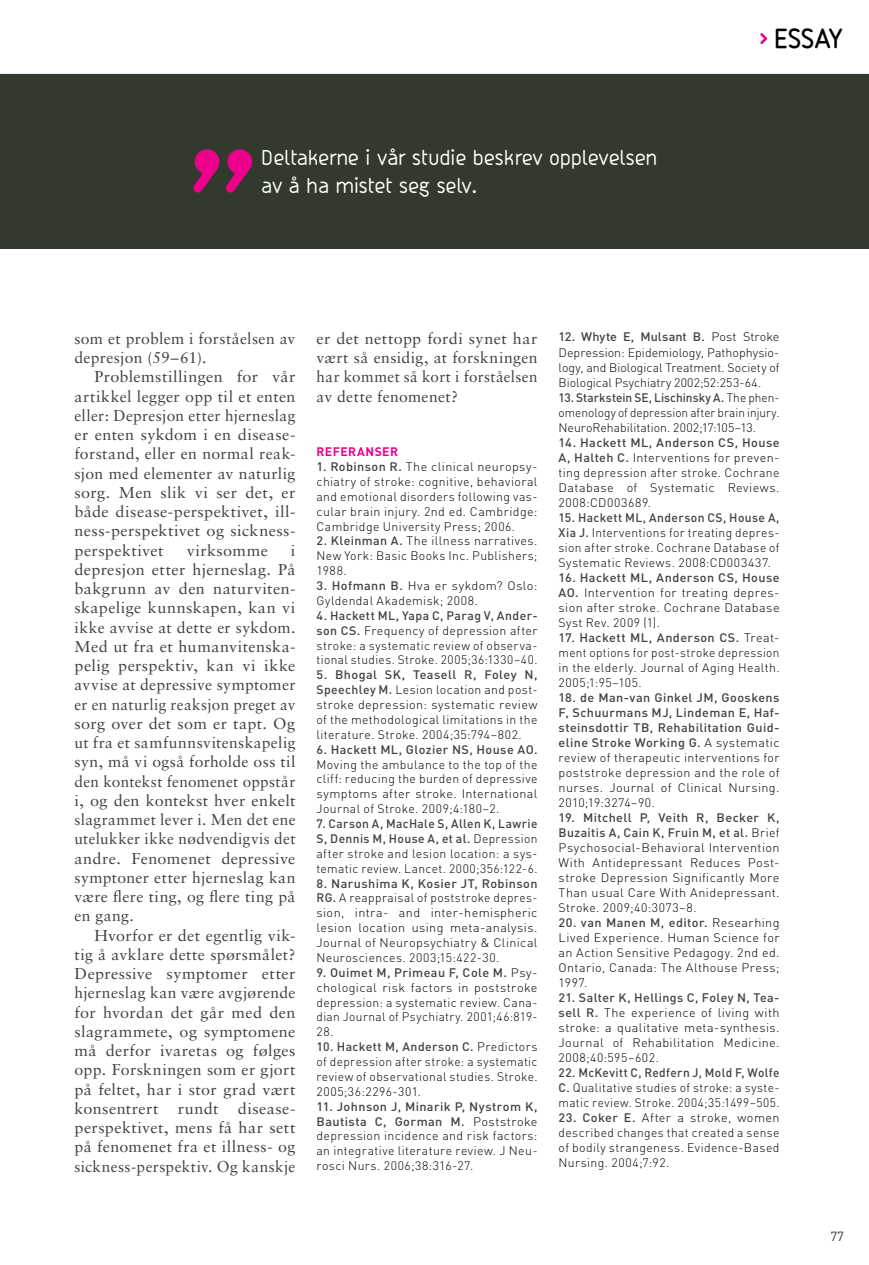
<style>
.page{position:relative;width:869px;height:1265px;background:#fff}
.page>*{position:absolute;margin:0;border:0;box-sizing:border-box;transform-origin:0 0}
.t1{font:500 28.88px "Friends";letter-spacing:-.015em;color:#000}
.t2{font:22.75px/28px "Friends";color:#fff}
.t3{font:15.75px/19.2px "Sabon";letter-spacing:.025em;color:#414042;text-align:justify}
.t4{font:13.12px "DIN";color:#313a2c}
.t5{font:300 12.25px/15px "DIN";letter-spacing:.03em;color:#000;text-align:justify}
.t6{font:500 12.25px "DIN";letter-spacing:.03em;color:#414042}
.t7{font:700 12.25px "DIN";color:#ec008c}
.s1{font-weight:500;color:#414042}
</style>
<div class="page">
<div style="left:0;top:74px;width:868px;height:175px;background:#313a2c"></div>
<svg style="left:193px;top:149px;width:59px;height:44px"></svg>
<svg style="left:760px;top:33px;width:7px;height:11px"></svg>
<h2 class="t2" style="left:262px;top:143px;width:397px">Deltakerne i vår studie beskrev opplevelsen av å ha mistet seg selv.</h2>
<h1 class="t1" style="left:775px;top:23px;width:70px">ESSAY</h1>
<p class="t3" style="left:74px;top:329px;width:222px">som et problem i forståelsen av depresjon (59–61).</p>
<p class="t3" style="left:74px;top:367px;width:222px;text-indent:20px">Problemstillingen for vår artikkel legger opp til et enten eller: Depresjon etter hjerneslag er enten sykdom i en disease&shy;forstand, eller en normal reak&shy;sjon med elementer av naturlig sorg. Men slik vi ser det, er både disease-perspektivet, ill&shy;ness-perspektivet og sickness&shy;perspektivet</p>
<p class="t3" style="left:186px;top:540px;width:83px">virksomme</p>
<p class="t3" style="left:74px;top:540px;width:222px;text-indent:216px">i depresjon etter hjerneslag. På bakgrunn av den naturviten&shy;skapelige kunnskapen, kan vi ikke avvise at dette er sykdom.<br>Med ut fra et humanvitenska&shy;pelig perspektiv, kan vi ikke avvise at depressive symptomer er en naturlig reaksjon preget av sorg over det som er tapt. Og ut fra et samfunnsvitenskapelig syn, må vi også forholde oss til den kontekst fenomenet oppstår i, og den kontekst hver enkelt slagrammet lever i. Men det ene utelukker ikke nødvendigvis det andre. Fenomenet depressive symptoner etter hjerneslag kan være flere ting, og flere ting på en gang.</p>
<p class="t3" style="left:74px;top:925px;width:222px;text-indent:20px">Hvorfor er det egentlig vik&shy;tig å avklare dette spørsmålet?<br>Depressive symptomer etter hjerneslag kan være avgjørende for hvordan det går med den slagrammete, og symptomene må derfor ivaretas og følges opp. Forskningen som er gjort på feltet, har i stor grad vært konsentrert rundt disease&shy;perspektivet, mens få har sett på fenomenet fra et illness- og sickness-perspektiv. Og kanskje</p>
<p class="t3" style="left:316px;top:329px;width:222px">er det nettopp fordi synet har vært så ensidig, at forskningen har kommet så kort i forståelsen av dette fenomenet?</p>
<p class="t7" style="left:316px;top:444px;width:9px">REFE</p>
<p class="t7" style="left:348px;top:444px;width:51px">RANSER</p>
<p class="t5" style="left:316px;top:459px;width:222px"><span class="s1">1. Robinson R.</span> The clinical neuropsy&shy;chiatry of stroke: cognitive, behavioral and emotional disorders following vas&shy;cular brain injury. 2nd ed. Cambridge:<br>Cambridge University Press; 2006.</p>
<p class="t5" style="left:316px;top:533px;width:222px"><span class="s1">2. Kleinman A.</span> The illness narratives.<br>New York: Basic Books Inc. Publishers; 1988.</p>
<p class="t5" style="left:316px;top:578px;width:222px"><span class="s1">3. Hofmann B.</span> Hva er sykdom? Oslo:<br>Gyldendal Akademisk; 2008.</p>
<p class="t5" style="left:316px;top:608px;width:222px"><span class="s1">4. Hackett ML, Yapa C, Parag V, Ander&shy;son CS.</span> Frequency of depression after stroke: a systematic review of observa&shy;tional studies. Stroke. 2005;36:1330–40.</p>
<p class="t5" style="left:316px;top:667px;width:222px"><span class="s1">5. Bhogal SK, Teasell R, Foley N, Speechley M.</span> Lesion location and post&shy;stroke depression: systematic review of the methodological limitations in the literature. Stroke. 2004;35:794–802.</p>
<p class="t6" style="left:316px;top:741px;width:222px">6. Hackett ML, Glozier NS, House AO.</p>
<p class="t5" style="left:316px;top:757px;width:222px">Moving the ambulance to the top of the cliff: reducing the burden of depressive symptoms after stroke. International Journal of Stroke. 2009;4:180–2.</p>
<p class="t5" style="left:316px;top:816px;width:222px"><span class="s1">7. Carson A, MacHale S, Allen K, Lawrie S, Dennis M, House A, et al.</span> Depression after stroke and lesion location: a sys&shy;tematic review. Lancet. 2000;356:122-6.</p>
<p class="t5" style="left:316px;top:876px;width:222px"><span class="s1">8. Narushima K, Kosier JT, Robinson RG.</span> A reappraisal of poststroke depres&shy;sion, intra- and inter-hemispheric lesion location using meta-analysis.<br>Journal of Neuropsychiatry &amp; Clinical Neurosciences. 2003;15:422-30.</p>
<p class="t5" style="left:316px;top:965px;width:222px"><span class="s1">9. Ouimet M, Primeau F, Cole M.</span> Psy&shy;chological risk factors in poststroke depression: a systematic review. Cana&shy;dian Journal of Psychiatry. 2001;46:819- 28.</p>
<p class="t5" style="left:316px;top:1039px;width:222px"><span class="s1">10. Hackett M, Anderson C.</span> Predictors of depression after stroke: a systematic review of observational studies. Stroke.<br>2005;36:2296-301.</p>
<p class="t5" style="left:316px;top:1099px;width:222px"><span class="s1">11. Johnson J, Minarik P, Nystrom K, Bautista C, Gorman M.</span> Poststroke depression incidence and risk factors: an integrative literature review. J Neu&shy;rosci Nurs. 2006;38:316-27.</p>
<p class="t5" style="left:558px;top:329px;width:222px"><span class="s1">12. Whyte E, Mulsant B.</span> Post Stroke Depression: Epidemiology, Pathophysio&shy;logy, and Biological Treatment. Society of Biological Psychiatry 2002;52:253-64.</p>
<p class="t5" style="left:558px;top:389px;width:222px"><span class="s1">13. Starkstein SE, Lischinsky A.</span> The phen&shy;omenology of depression after brain injury.<br>NeuroRehabilitation. 2002;17:105–13.</p>
<p class="t5" style="left:558px;top:435px;width:222px"><span class="s1">14. Hackett ML, Anderson CS, House A, Halteh C.</span> Interventions for preven&shy;ting depression after stroke. Cochrane Database of Systematic Reviews.<br>2008:CD003689.</p>
<p class="t5" style="left:558px;top:510px;width:222px"><span class="s1">15. Hackett ML, Anderson CS, House A, Xia J.</span> Interventions for treating depres&shy;sion after stroke. Cochrane Database of Systematic Reviews. 2008:CD003437.</p>
<p class="t5" style="left:558px;top:570px;width:222px"><span class="s1">16. Hackett ML, Anderson CS, House AO.</span> Intervention for treating depres&shy;sion after stroke. Cochrane Database Syst Rev. 2009 (1).</p>
<p class="t5" style="left:558px;top:630px;width:222px"><span class="s1">17. Hackett ML, Anderson CS.</span> Treat&shy;ment options for post-stroke depression in the elderly. Journal of Aging Health.<br>2005;1:95–105.</p>
<p class="t5" style="left:558px;top:690px;width:222px"><span class="s1">18. de Man-van Ginkel JM, Gooskens F, Schuurmans MJ, Lindeman E, Haf&shy;steinsdottir TB, Rehabilitation Guid&shy;eline Stroke Working G.</span> A systematic review of therapeutic interventions for poststroke depression and the role of nurses. Journal of Clinical Nursing.<br>2010;19:3274–90.</p>
<p class="t5" style="left:558px;top:810px;width:222px"><span class="s1">19. Mitchell P, Veith R, Becker K, Buzaitis A, Cain K, Fruin M, et al.</span> Brief Psychosocial-Behavioral Intervention With Antidepressant Reduces Post&shy;stroke Depression Significantly More Than usual Care With Anidepressant.<br>Stroke. 2009;40:3073–8.</p>
<p class="t5" style="left:558px;top:915px;width:222px"><span class="s1">20. van Manen M, editor.</span> Researhing Lived Experience. Human Science for an Action Sensitive Pedagogy. 2nd ed.<br>Ontario, Canada: The Althouse Press; 1997.</p>
<p class="t5" style="left:558px;top:990px;width:222px"><span class="s1">21. Salter K, Hellings C, Foley N, Tea&shy;sell R.</span> The experience of living with stroke: a qualitative meta-synthesis.<br>Journal of Rehabilitation Medicine.<br>2008;40:595–602.</p>
<p class="t5" style="left:558px;top:1065px;width:222px"><span class="s1">22. McKevitt C, Redfern J, Mold F, Wolfe C.</span> Qualitative studies of stroke: a syste&shy;matic review. Stroke. 2004;35:1499–505.</p>
<p class="t5" style="left:558px;top:1110px;width:222px"><span class="s1">23. Coker E.</span> After a stroke, women described changes that created a sense of bodily strangeness. Evidence-Based Nursing. 2004;7:92.</p>
<p class="t4" style="left:830px;top:1228px;width:15px">77</p>
</div>
